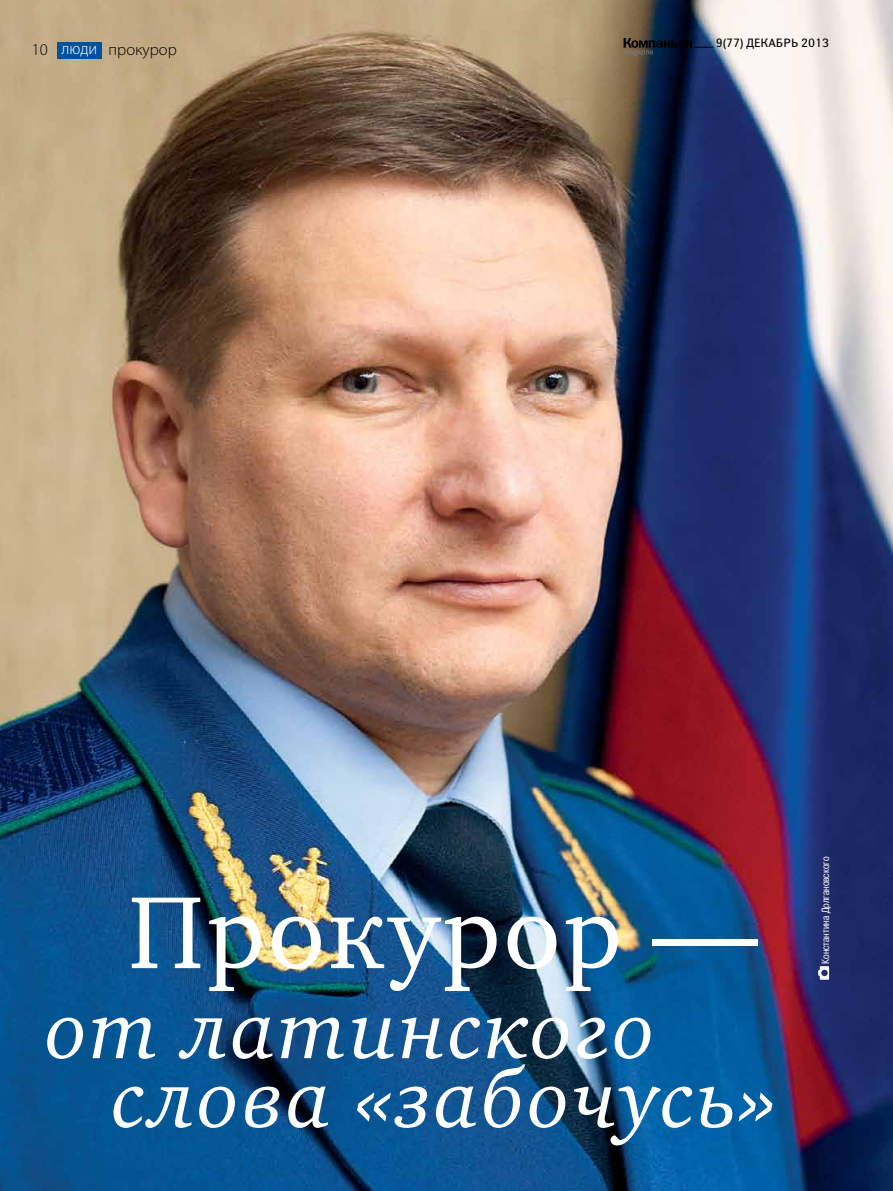
<style>
.page{position:relative;width:893px;height:1191px;background:#fff}
.page>*{position:absolute;margin:0;border:0;box-sizing:border-box;transform-origin:0 0}
.t1{font:105px "Charter ITC";letter-spacing:.03em;color:#fff}
.t2{font:italic 84px/69px "Charter ITC";letter-spacing:.03em;color:#fff}
.t3{font:300 16.5px "Myriad Pro";color:#000}
.t4{font:12px "Yanus";color:#000}
.t5{font:10.5px "Pragmatica Cond C";color:#f0eeee}
.s1{color:#fff}
</style>
<div class="page">
<img style="left:0;top:0;width:893px;height:1191px">
<svg style="left:624px;top:38px;width:89px;height:18px;background:#1e283b"></svg>
<div style="left:57px;top:42px;width:45px;height:17px;background:#00529c"></div>
<svg style="left:818px;top:966px;width:11px;height:13px"></svg>
<p class="t3" style="left:32px;top:40px;width:18px">10</p>
<p class="t3" style="left:62px;top:40px;width:117px"><span class="s1">люди</span> прокурор</p>
<p class="t4" style="left:716px;top:36px;width:115px">9(77) ДЕКАБРь 2013</p>
<p class="t1" style="left:128px;top:866px;width:630px">Прокурор —</p>
<p class="t2" style="left:112px;top:995px;width:666px;text-indent:-66px">от латинского слова «забочусь»</p>
<p class="t5" style="left:819px;top:963px;width:108px;rotate:-90deg">Константина Долгановского</p>
</div>
